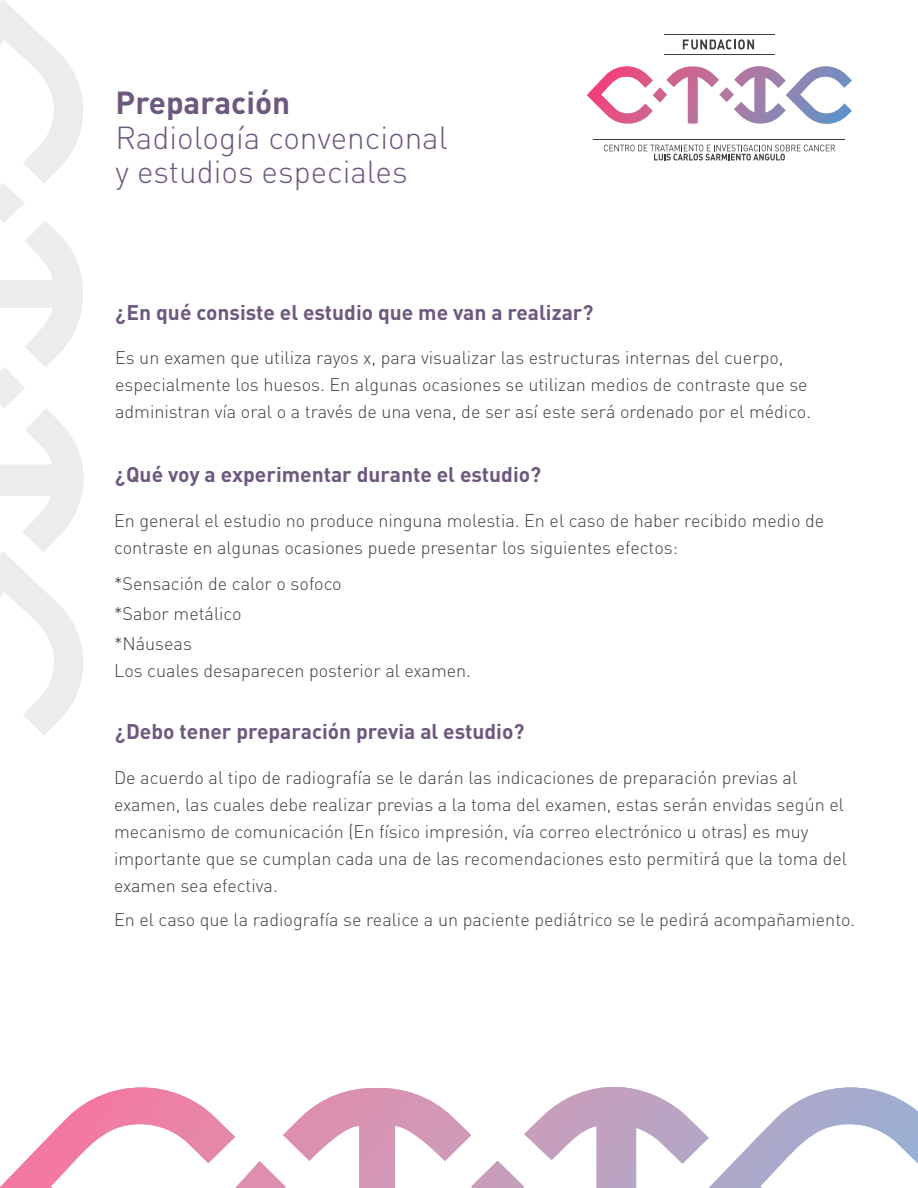
<style>
.page{position:relative;width:918px;height:1188px;background:#fff}
.page>*{position:absolute;margin:0;border:0;box-sizing:border-box;transform-origin:0 0}
.t1{font:300 31.5px/34.5px "DIN Pro";color:#6d587e}
.t2{font:700 31.5px "DIN Pro";color:#6d587e}
.t3{font:700 21px "DIN Pro";color:#6d587e}
.t4{font:300 18px/27px "DIN Pro";color:#3e3e3f}
</style>
<div class="page">
<svg style="left:0;top:1087px;width:918px;height:101px"></svg>
<hr style="left:594px;top:139px;width:251px;height:1px;background:#3e3e3f">
<svg style="left:604px;top:145px;width:231px;height:16px"></svg>
<svg style="left:683px;top:39px;width:71px;height:11px"></svg>
<hr style="left:664px;top:34px;width:111px;height:1px;background:#3e3e3f">
<hr style="left:664px;top:54px;width:111px;height:1px;background:#3e3e3f">
<svg style="left:587px;top:66px;width:265px;height:58px"></svg>
<svg style="left:0;top:0;width:84px;height:735px"></svg>
<h1 class="t2" style="left:116px;top:81px;width:176px">Preparación</h1>
<h1 class="t1" style="left:116px;top:117px;width:334px">Radiología convencional y estudios especiales</h1>
<p class="t3" style="left:116px;top:298px;width:479px">¿En qué consiste el estudio que me van a realizar?</p>
<p class="t4" style="left:115px;top:343px;width:698px">Es un examen que utiliza rayos x, para visualizar las estructuras internas del cuerpo, especialmente los huesos. En algunas ocasiones se utilizan medios de contraste que se administran vía oral o a través de una vena, de ser así este será ordenado por el médico.</p>
<p class="t3" style="left:115px;top:460px;width:428px">¿Qué voy a experimentar durante el estudio?</p>
<p class="t4" style="left:114px;top:505px;width:712px">En general el estudio no produce ninguna molestia. En el caso de haber recibido medio de contraste en algunas ocasiones puede presentar los siguientes efectos:</p>
<p class="t4" style="left:114px;top:567px;width:229px;line-height:30px">*Sensación de calor o sofoco *Sabor metálico<br>*Náuseas</p>
<p class="t4" style="left:114px;top:655px;width:358px">Los cuales desaparecen posterior al examen.</p>
<p class="t3" style="left:115px;top:717px;width:411px">¿Debo tener preparación previa al estudio?</p>
<p class="t4" style="left:114px;top:762px;width:734px">De acuerdo al tipo de radiografía se le darán las indicaciones de preparación previas al examen, las cuales debe realizar previas a la toma del examen, estas serán envidas según el mecanismo de comunicación (En físico impresión, vía correo electrónico u otras) es muy importante que se cumplan cada una de las recomendaciones esto permitirá que la toma del examen sea efectiva.</p>
<p class="t4" style="left:114px;top:905px;width:743px">En el caso que la radiografía se realice a un paciente pediátrico se le pedirá acompañamiento.</p>
</div>
